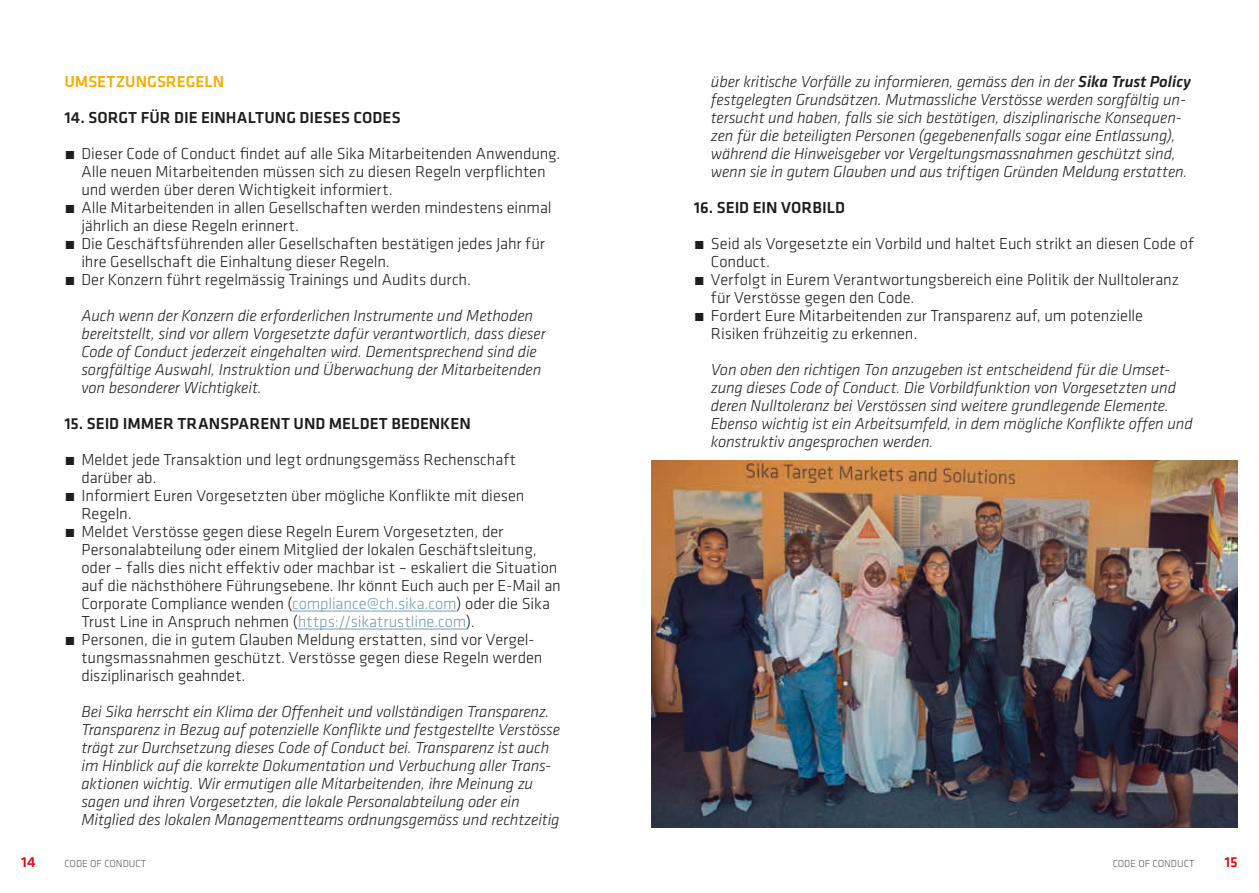
<style>
.page{position:relative;width:1259px;height:893px;background:#fff}
.page>*{position:absolute;margin:0;border:0;box-sizing:border-box;transform-origin:0 0}
.t1{font:italic 300 16.5px/18px "Klavika";letter-spacing:-.005em;color:#1d1d1b}
.t2{font:300 16.5px/18px "Klavika";letter-spacing:-.005em;color:#1d1d1b}
.Sub-chapter{font:500 16.5px "Klavika";color:#1d1d1b}
.Chapter{font:500 16.5px "Klavika";color:#f9ad01}
.t3{font:500 15px "Klavika";color:#e30614}
.t4{font:300 10.5px "Klavika";color:#575756}
.s1{font-style:normal}
.s2{color:#769db8}
.s3{font-weight:500}
</style>
<div class="page">
<img style="left:651px;top:460px;width:586px;height:367px">
<hr style="left:292px;top:611px;width:164px;height:1px;background:#769db8">
<hr style="left:298px;top:629px;width:168px;height:1px;background:#769db8">
<p class="Chapter" style="left:64px;top:71px;width:161px">UMSETZUNGSREGELN</p>
<p class="Sub-chapter" style="left:64px;top:107px;width:338px">14. SORGT FÜR DIE EINHALTUNG DIESES CODES</p>
<p class="t2" style="left:81px;top:145px;width:480px;text-indent:-17px">́ Dieser Code of Conduct findet auf alle Sika Mitarbeitenden Anwendung.<br>Alle neuen Mitarbeitenden müssen sich zu diesen Regeln verpflichten und werden über deren Wichtigkeit informiert.</p>
<p class="t2" style="left:81px;top:199px;width:472px;text-indent:-17px">́ Alle Mitarbeitenden in allen Gesellschaften werden mindestens einmal jährlich an diese Regeln erinnert.</p>
<p class="t2" style="left:81px;top:235px;width:465px;text-indent:-17px">́ Die Geschäftsführenden aller Gesellschaften bestätigen jedes Jahr für ihre Gesellschaft die Einhaltung dieser Regeln.</p>
<p class="t1" style="left:81px;top:262px;width:453px;line-height:36px;text-indent:-17px"><span class="s1">́ Der Konzern führt regelmässig Trainings und Audits durch.<br></span>Auch wenn der Konzern die erforderlichen Instrumente und Methoden</p>
<p class="t1" style="left:81px;top:325px;width:466px">bereitstellt, sind vor allem Vorgesetzte dafür verantwortlich, dass dieser Code of Conduct jederzeit eingehalten wird. Dementsprechend sind die sorgfältige Auswahl, Instruktion und Überwachung der Mitarbeitenden von besonderer Wichtigkeit.</p>
<p class="Sub-chapter" style="left:64px;top:413px;width:408px">15. SEID IMMER TRANSPARENT UND MELDET BEDENKEN</p>
<p class="t2" style="left:81px;top:451px;width:436px;text-indent:-17px">́ Meldet jede Transaktion und legt ordnungsgemäss Rechenschaft darüber ab.</p>
<p class="t2" style="left:81px;top:487px;width:444px;text-indent:-17px">́ Informiert Euren Vorgesetzten über mögliche Konflikte mit diesen<br>Regeln.</p>
<p class="t2" style="left:81px;top:523px;width:481px;text-indent:-17px">́ Meldet Verstösse gegen diese Regeln Eurem Vorgesetzten, der Personalabteilung oder einem Mitglied der lokalen Geschäftsleitung, oder – falls dies nicht effektiv oder machbar ist – eskaliert die Situation auf die nächsthöhere Führungsebene. Ihr könnt Euch auch per E-Mail an Corporate Compliance wenden (<span class="s2">compliance@ch.sika.com</span>) oder die Sika Trust Line in Anspruch nehmen (<span class="s2">https://sikatrustline.com</span>).</p>
<p class="t2" style="left:81px;top:631px;width:462px;text-indent:-17px">́ Personen, die in gutem Glauben Meldung erstatten, sind vor Vergel&shy;tungsmassnahmen geschützt. Verstösse gegen diese Regeln werden disziplinarisch geahndet.</p>
<p class="t1" style="left:81px;top:703px;width:480px">Bei Sika herrscht ein Klima der Offenheit und vollständigen Transparenz.<br>Transparenz in Bezug auf potenzielle Konflikte und festgestellte Verstösse trägt zur Durchsetzung dieses Code of Conduct bei. Transparenz ist auch im Hinblick auf die korrekte Dokumentation und Verbuchung aller Trans&shy;aktionen wichtig. Wir ermutigen alle Mitarbeitenden, ihre Meinung zu sagen und ihren Vorgesetzten, die lokale Personalabteilung oder ein Mitglied des lokalen Managementteams ordnungsgemäss und rechtzeitig</p>
<p class="t1" style="left:711px;top:73px;width:482px">über kritische Vorfälle zu informieren, gemäss den in der <span class="s3">Sika Trust Policy </span>festgelegten Grundsätzen. Mutmassliche Verstösse werden sorgfältig un&shy;tersucht und haben, falls sie sich bestätigen, disziplinarische Konsequen&shy;zen für die beteiligten Personen (gegebenenfalls sogar eine Entlassung), während die Hinweisgeber vor Vergeltungsmassnahmen geschützt sind, wenn sie in gutem Glauben und aus triftigen Gründen Meldung erstatten.</p>
<p class="Sub-chapter" style="left:694px;top:197px;width:153px">16. SEID EIN VORBILD</p>
<p class="t2" style="left:711px;top:235px;width:484px;text-indent:-17px">́ Seid als Vorgesetzte ein Vorbild und haltet Euch strikt an diesen Code of<br>Conduct.</p>
<p class="t2" style="left:711px;top:271px;width:469px;text-indent:-17px">́ Verfolgt in Eurem Verantwortungsbereich eine Politik der Nulltoleranz für Verstösse gegen den Code.</p>
<p class="t2" style="left:711px;top:307px;width:434px;text-indent:-17px">́ Fordert Eure Mitarbeitenden zur Transparenz auf, um potenzielle<br>Risiken frühzeitig zu erkennen.</p>
<p class="t1" style="left:711px;top:361px;width:483px">Von oben den richtigen Ton anzugeben ist entscheidend für die Umset&shy;zung dieses Code of Conduct. Die Vorbildfunktion von Vorgesetzten und deren Nulltoleranz bei Verstössen sind weitere grundlegende Elemente.<br>Ebenso wichtig ist ein Arbeitsumfeld, in dem mögliche Konflikte offen und konstruktiv angesprochen werden.</p>
<p class="t3" style="left:21px;top:852px;width:16px">14</p>
<p class="t4" style="left:64px;top:857px;width:83px">CODE OF CONDUCT</p>
<p class="t4" style="left:1112px;top:857px;width:83px">CODE OF CONDUCT</p>
<p class="t3" style="left:1224px;top:852px;width:15px">15</p>
</div>
